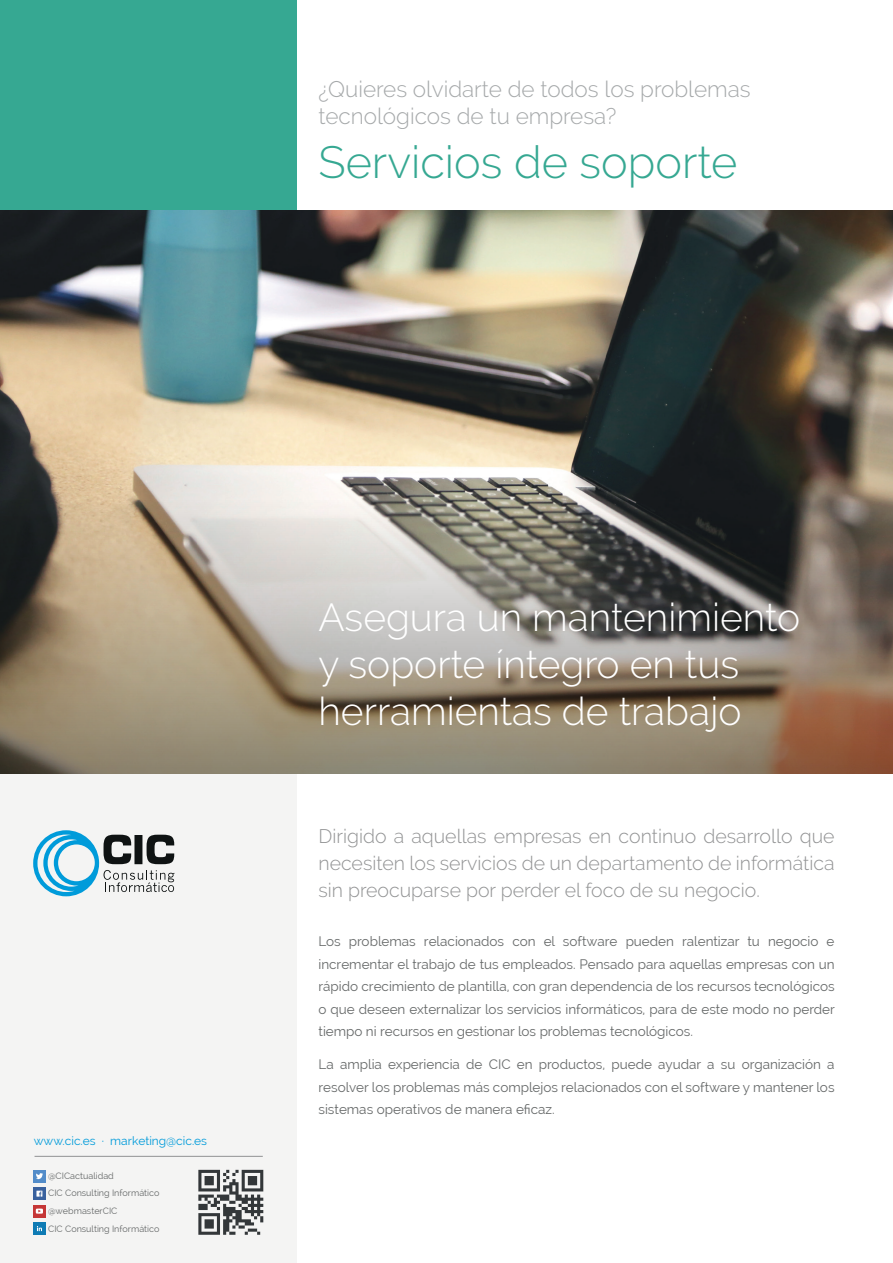
<style>
.page{position:relative;width:893px;height:1263px;background:#fff}
.page>*{position:absolute;margin:0;border:0;box-sizing:border-box;transform-origin:0 0}
.t1{font:300 45px "Raleway";color:#36a892}
.t2{font:300 39px/46.8px "Raleway";color:#fff}
.t3{font:300 22.5px/27px "Raleway";color:#a6a9aa}
.t4{font:300 19.5px/27px "Raleway";color:#919293;text-align:justify}
.t5{font:13.5px/22.5px "Raleway";color:#666969;text-align:justify}
.t6{font:12px "Raleway";color:#009bda}
.t7{font:9px/17.7px "Raleway";color:#666969}
</style>
<div class="page">
<div style="left:0;top:0;width:296px;height:210px;background:#36a892"></div>
<div style="left:0;top:773px;width:296px;height:490px;background:#f4f4f3"></div>
<img style="left:0;top:210px;width:893px;height:289px">
<svg style="left:0;top:499px;width:893px;height:274px;background:#908576"></svg>
<svg style="left:33px;top:830px;width:141px;height:66px"></svg>
<div style="left:33px;top:1222px;width:13px;height:13px;background:#0e7bb4"></div>
<svg style="left:37px;top:1226px;width:5px;height:5px"></svg>
<div style="left:33px;top:1170px;width:13px;height:12px;background:#528cc9"></div>
<svg style="left:36px;top:1173px;width:7px;height:6px"></svg>
<div style="left:33px;top:1205px;width:13px;height:12px;background:#c53636"></div>
<svg style="left:36px;top:1208px;width:7px;height:6px"></svg>
<svg style="left:33px;top:1187px;width:13px;height:13px"></svg>
<svg style="left:36px;top:1191px;width:6px;height:5px"></svg>
<svg style="left:198px;top:1170px;width:65px;height:65px"></svg>
<h3 class="t3" style="left:319px;top:75px;width:434px">¿Quieres olvidarte de todos los problemas tecnológicos de tu empresa?</h3>
<h1 class="t1" style="left:319px;top:135px;width:420px">Servicios de soporte</h1>
<p class="t6" style="left:34px;top:1134px;width:175px">www.cic.es · marketing@cic.es</p>
<p class="t7" style="left:48px;top:1166px;width:113px">@CICactualidad<br>CIC Consulting Informático @webmasterCIC<br>CIC Consulting Informático</p>
<h2 class="t2" style="left:319px;top:594px;width:483px">Asegura un mantenimiento y soporte íntegro en tus herramientas de trabajo</h2>
<h3 class="t4" style="left:319px;top:822px;width:518px">Dirigido a aquellas empresas en continuo desarrollo que necesiten los servicios de un departamento de informática sin preocuparse por perder el foco de su negocio.</h3>
<p class="t5" style="left:319px;top:930px;width:518px">Los problemas relacionados con el software pueden ralentizar tu negocio e incrementar el trabajo de tus empleados. Pensado para aquellas empresas con un rápido crecimiento de plantilla, con gran dependencia de los recursos tecnológicos o que deseen externalizar los servicios informáticos, para de este modo no perder tiempo ni recursos en gestionar los problemas tecnológicos.</p>
<p class="t5" style="left:319px;top:1053px;width:518px">La amplia experiencia de CIC en productos, puede ayudar a su organización a resolver los problemas más complejos relacionados con el software y mantener los sistemas operativos de manera eficaz.</p>
</div>
